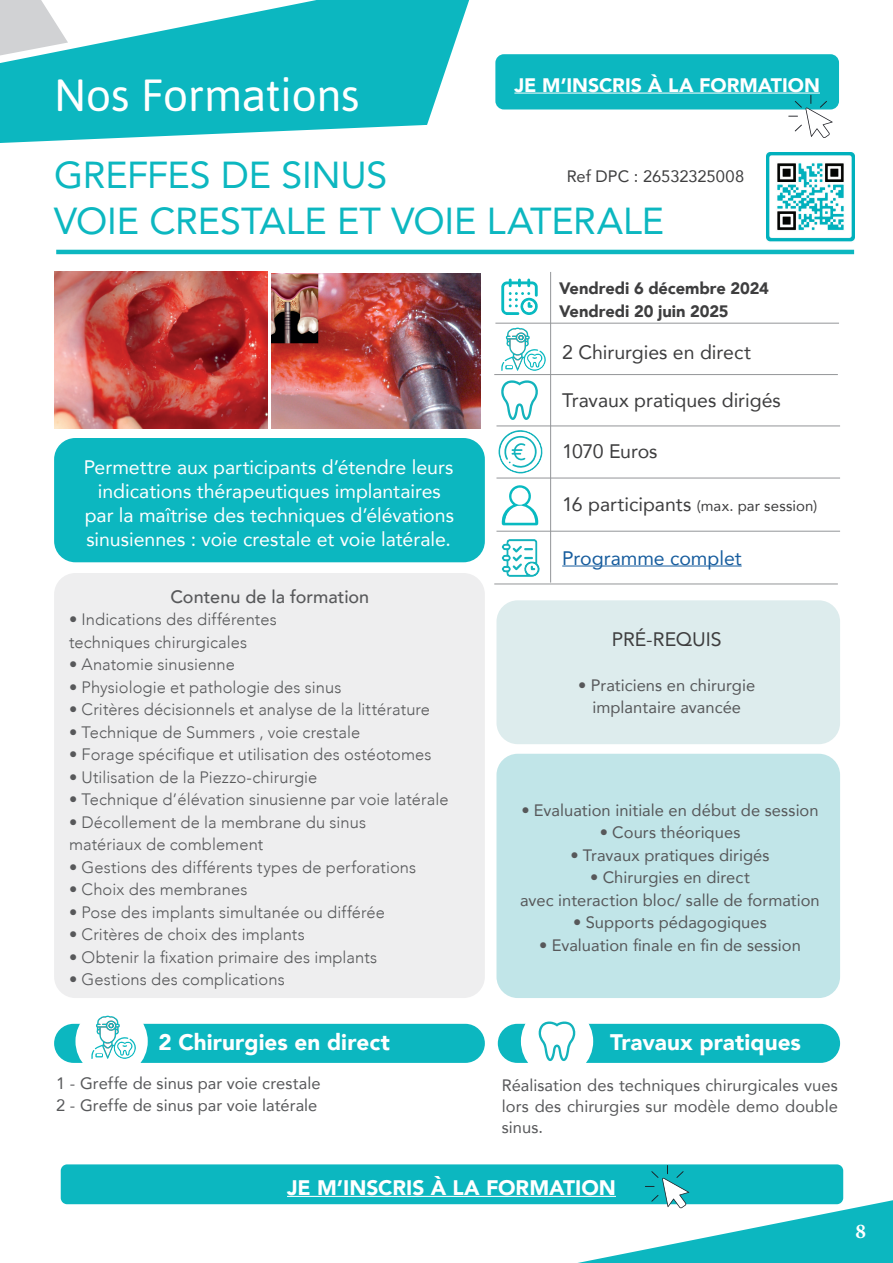
<style>
.page{position:relative;width:893px;height:1263px;background:#fff}
.page>*{position:absolute;margin:0;border:0;box-sizing:border-box;transform-origin:0 0}
.t1{font:45px "Asap";letter-spacing:-.01em;color:#fff}
.t2{font:37.5px/46.5px "Avenir";letter-spacing:-.005em;color:#0cb7c0}
.t3{font:900 22.5px "Avenir";color:#fff}
.t4{font:900 21px "Avenir";color:#fff}
.t5{font:700 21px "Minion Pro";color:#fff}
.t6{font:19.5px/24px "Avenir";letter-spacing:-.005em;color:#fff;text-align:center}
.t7{font:19.5px "Avenir";letter-spacing:-.005em;color:#3e3e3f}
.t8{font:900 19.5px "Avenir";color:#fff}
.t9{font:19.5px "Avenir";color:#175d9e}
.t10{font:500 18px "Avenir";color:#57585a}
.t11{font:300 16.5px/22.5px "Avenir";letter-spacing:.005em;color:#57585a}
.t12{font:16.5px/22.5px "Avenir";color:#57585a;text-align:center}
.t13{font:900 16.5px/22.4px "Avenir";letter-spacing:-.005em;color:#3e3e3f}
.t14{font:16.5px "Avenir";color:#3e3e3f}
.t15{font:15px "Avenir";letter-spacing:.01em;color:#3e3e3f}
.s1{font-size:19.5px}
.s2{font-weight:300}
</style>
<div class="page">
<div style="left:54px;top:1024px;width:431px;height:39px;background:#0cb7c0;border-radius:20px"></div>
<div style="left:498px;top:1024px;width:342px;height:39px;background:#0cb7c0;border-radius:20px"></div>
<div style="left:54px;top:573px;width:431px;height:425px;background:#eeeeef;border-radius:21px"></div>
<div style="left:496px;top:600px;width:344px;height:144px;background:#ddeced;border-radius:21px"></div>
<div style="left:496px;top:754px;width:344px;height:244px;background:#c1e5e8;border-radius:21px"></div>
<svg style="left:0;top:0;width:469px;height:143px;fill:#0cb7c0"></svg>
<svg style="left:0;top:0;width:68px;height:55px"></svg>
<hr style="left:562px;top:565px;width:180px;height:1px;background:#175d9e">
<hr style="left:495px;top:323px;width:344px;height:1px;background:#939598">
<hr style="left:494px;top:374px;width:344px;height:1px;background:#939598">
<hr style="left:496px;top:426px;width:344px;height:1px;background:#939598">
<hr style="left:496px;top:478px;width:344px;height:1px;background:#939598">
<hr style="left:550px;top:272px;width:1px;height:311px;background:#939598">
<hr style="left:496px;top:531px;width:344px;height:1px;background:#939598">
<hr style="left:494px;top:584px;width:344px;height:1px;background:#939598">
<div style="left:54px;top:438px;width:431px;height:124px;background:#0cb7c0;border-radius:21px"></div>
<div style="left:495px;top:54px;width:344px;height:55px;background:#0cb7c0;border-radius:9px"></div>
<hr style="left:514px;top:93px;width:306px;height:1px;background:#fff">
<svg style="left:788px;top:95px;width:47px;height:43px"></svg>
<svg style="left:501px;top:328px;width:45px;height:43px"></svg>
<svg style="left:501px;top:278px;width:37px;height:37px"></svg>
<svg style="left:501px;top:380px;width:37px;height:40px"></svg>
<svg style="left:499px;top:430px;width:44px;height:43px"></svg>
<svg style="left:502px;top:485px;width:36px;height:40px"></svg>
<div style="left:511px;top:488px;width:18px;height:17px;background:#fff;border-radius:50%"></div>
<svg style="left:502px;top:539px;width:38px;height:38px"></svg>
<div style="left:75px;top:1005px;width:73px;height:72px;background:#fff;border-radius:50%"></div>
<div style="left:521px;top:1005px;width:72px;height:72px;background:#fff;border-radius:50%"></div>
<svg style="left:91px;top:1016px;width:45px;height:43px"></svg>
<svg style="left:538px;top:1021px;width:38px;height:40px"></svg>
<hr style="left:56px;top:250px;width:798px;height:4px;background:#0cb7c0">
<img style="left:271px;top:273px;width:209px;height:156px">
<img style="left:54px;top:272px;width:214px;height:157px">
<img style="left:766px;top:153px;width:88px;height:89px">
<div style="left:58px;top:1162px;width:787px;height:44px;background:#0cb7c0;border-radius:9px"></div>
<hr style="left:287px;top:1196px;width:329px;height:1px;background:#fff">
<div style="left:56px;top:1160px;width:792px;height:49px;border:4px solid #fff;border-radius:9px"></div>
<svg style="left:577px;top:1165px;width:316px;height:98px"></svg>
<h1 class="t1" style="left:54px;top:65px;width:307px">Nos Formations</h1>
<p class="t8" style="left:514px;top:68px;width:307px">JE M’INSCRIS À LA FORMATION</p>
<h2 class="t2" style="left:54px;top:150px;width:611px">GREFFES DE SINUS<br>VOIE CRESTALE ET VOIE LATERALE</h2>
<p class="t14" style="left:567px;top:163px;width:179px">Ref DPC : 26532325008</p>
<p class="t6" style="left:84px;top:455px;width:372px">Permettre aux participants d’étendre leurs indications thérapeutiques implantaires par la maîtrise des techniques d’élévations sinusiennes : voie crestale et voie latérale.</p>
<p class="t10" style="left:170px;top:581px;width:200px">Contenu de la formation</p>
<p class="t11" style="left:69px;top:608px;width:209px">• Indications des différentes techniques chirurgicales</p>
<p class="t11" style="left:69px;top:653px;width:167px">• Anatomie sinusienne</p>
<p class="t11" style="left:69px;top:676px;width:274px">• Physiologie et pathologie des sinus</p>
<p class="t11" style="left:69px;top:698px;width:363px">• Critères décisionnels et analyse de la littérature</p>
<p class="t11" style="left:69px;top:721px;width:293px">• Technique de Summers , voie crestale</p>
<p class="t11" style="left:69px;top:743px;width:364px">• Forage spécifique et utilisation des ostéotomes</p>
<p class="t11" style="left:69px;top:766px;width:250px">• Utilisation de la Piezzo-chirurgie</p>
<p class="t11" style="left:69px;top:788px;width:381px">• Technique d’élévation sinusienne par voie latérale</p>
<p class="t11" style="left:69px;top:811px;width:299px">• Décollement de la membrane du sinus matériaux de comblement</p>
<p class="t11" style="left:69px;top:856px;width:349px">• Gestions des différents types de perforations</p>
<p class="t11" style="left:69px;top:878px;width:180px">• Choix des membranes</p>
<p class="t11" style="left:69px;top:901px;width:317px">• Pose des implants simultanée ou différée</p>
<p class="t11" style="left:69px;top:923px;width:237px">• Critères de choix des implants</p>
<p class="t11" style="left:69px;top:946px;width:310px">• Obtenir la fixation primaire des implants</p>
<p class="t11" style="left:69px;top:968px;width:217px">• Gestions des complications</p>
<p class="t13" style="left:559px;top:277px;width:212px">Vendredi 6 décembre 2024<br>Vendredi 20 juin 2025</p>
<p class="t7" style="left:562px;top:337px;width:190px">2 Chirurgies en direct</p>
<p class="t7" style="left:562px;top:385px;width:220px">Travaux pratiques dirigés</p>
<p class="t7" style="left:562px;top:436px;width:97px">1070 Euros</p>
<p class="t15" style="left:562px;top:494px;width:257px"><span class="s1">16 participants</span> (max. par session)</p>
<p class="t9" style="left:562px;top:542px;width:181px">Programme complet</p>
<p class="t7" style="left:612px;top:623px;width:111px">PRÉ-REQUIS</p>
<p class="t12" style="left:578px;top:673px;width:178px"><span class="s2">•</span> Praticiens en chirurgie implantaire avancée</p>
<p class="t12" style="left:521px;top:798px;width:299px"><span class="s2">•</span> Evaluation initiale en début de session</p>
<p class="t12" style="left:600px;top:821px;width:142px"><span class="s2">•</span> Cours théoriques</p>
<p class="t12" style="left:570px;top:843px;width:201px"><span class="s2">•</span> Travaux pratiques dirigés</p>
<p class="t12" style="left:520px;top:866px;width:301px"><span class="s2">•</span> Chirurgies en direct<br>avec interaction bloc/ salle de formation</p>
<p class="t12" style="left:573px;top:911px;width:195px"><span class="s2">•</span> Supports pédagogiques</p>
<p class="t12" style="left:539px;top:933px;width:263px"><span class="s2">•</span> Evaluation finale en fin de session</p>
<h3 class="t3" style="left:158px;top:1022px;width:233px">2 Chirurgies en direct</h3>
<h3 class="t3" style="left:610px;top:1022px;width:192px">Travaux pratiques</h3>
<p class="t12" style="left:56px;top:1071px;width:266px;text-align:left">1 - Greffe de sinus par voie crestale<br>2 - Greffe de sinus par voie latérale</p>
<p class="t12" style="left:502px;top:1074px;width:337px;line-height:21px;text-align:justify">Réalisation des techniques chirurgicales vues lors des chirurgies sur modèle demo double sinus.</p>
<p class="t4" style="left:287px;top:1169px;width:330px">JE M’INSCRIS À LA FORMATION</p>
<p class="t5" style="left:855px;top:1216px;width:12px">8</p>
</div>
